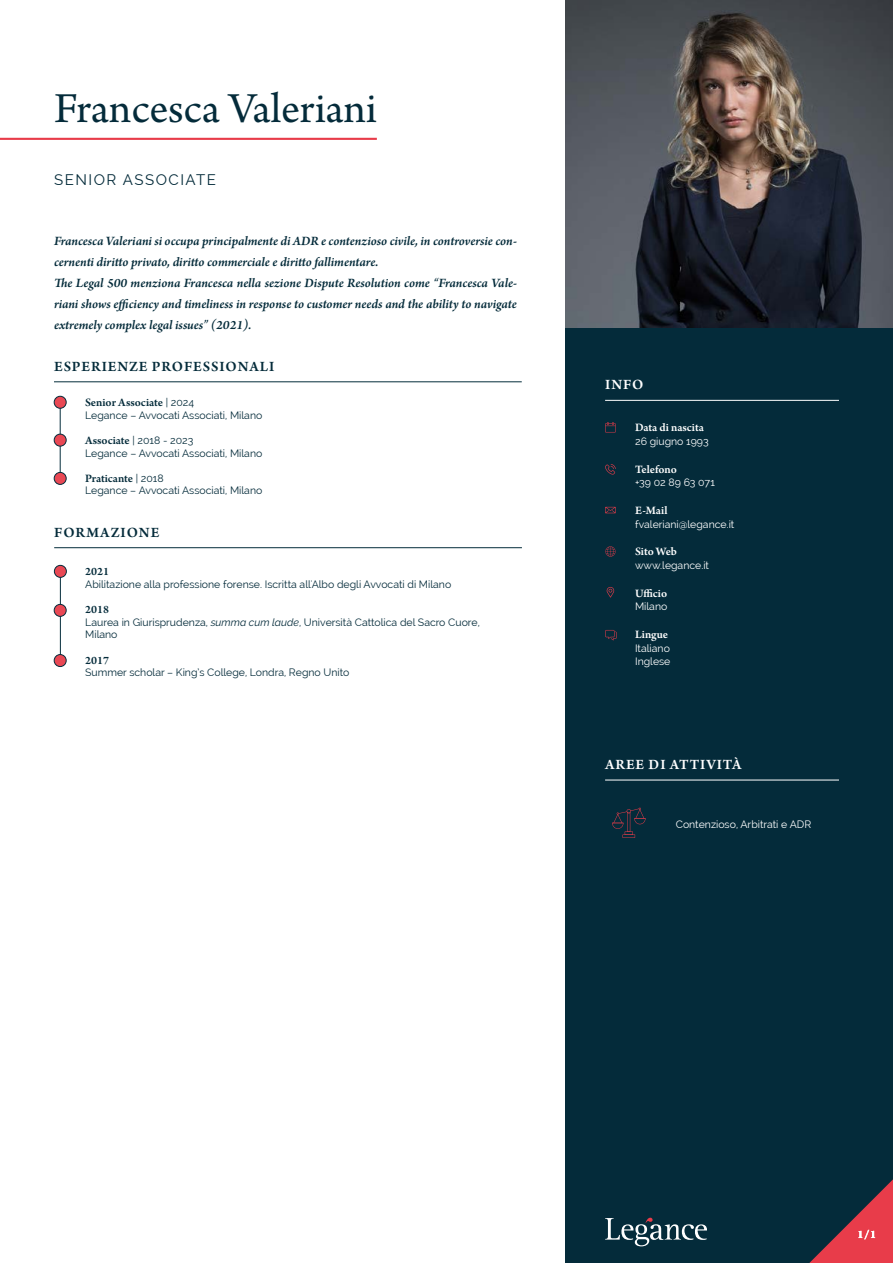
<style>
.page{position:relative;width:893px;height:1263px;background:#fff}
.page>*{position:absolute;margin:0;border:0;box-sizing:border-box;transform-origin:0 0}
.t1{font:45px "Arno Pro";letter-spacing:-.005em;color:#042b3a}
.t2{font:600 15px "Arno Pro";letter-spacing:.06em;color:#042b3a}
.t3{font:600 15px "Arno Pro";letter-spacing:.06em;color:#fff}
.t4{font:15px "Raleway";letter-spacing:.1em;color:#042b3a}
.t5{font:italic 600 13.5px/21px "Arno Pro";letter-spacing:-.005em;color:#042b3a}
.t6{font:600 12px "Arno Pro";color:#fff}
.t7{font:600 12px "Arno Pro";color:#042b3a}
.t8{font:10.5px/12.6px "Raleway";color:#042b3a}
.t9{font:10.5px/13.5px "Raleway";color:#fff}
.s1{font-family:"Raleway";font-weight:400;font-size:10.5px}
.s2{font-family:"Arno Pro";font-weight:600;font-size:12px}
.s3{font-style:italic}
</style>
<div class="page">
<div style="left:566px;top:306px;width:327px;height:957px;background:#042b3a"></div>
<svg style="left:605px;top:1218px;width:102px;height:28px"></svg>
<svg style="left:809px;top:1179px;width:84px;height:84px"></svg>
<hr style="left:60px;top:571px;width:1px;height:89px;background:#042d3b">
<hr style="left:60px;top:402px;width:1px;height:76px;background:#042d3b">
<hr style="left:54px;top:382px;width:468px;height:1px;background:#042d3b">
<img style="left:566px;top:0;width:327px;height:327px">
<hr style="left:605px;top:400px;width:234px;height:1px;background:#fff">
<hr style="left:605px;top:780px;width:234px;height:1px;background:#fff">
<hr style="left:0;top:138px;width:377px;height:2px;background:#e83c4a">
<hr style="left:54px;top:547px;width:468px;height:1px;background:#042d3b">
<div style="left:54px;top:565px;width:12px;height:12px;background:#e94854;border-radius:50%"></div>
<div style="left:54px;top:565px;width:13px;height:12px;border:1px solid #042b3a;border-radius:50%"></div>
<div style="left:54px;top:604px;width:12px;height:12px;background:#e94854;border-radius:50%"></div>
<div style="left:54px;top:604px;width:12px;height:12px;border:1px solid #042b3a;border-radius:50%"></div>
<div style="left:54px;top:654px;width:12px;height:12px;background:#e94854;border-radius:50%"></div>
<div style="left:54px;top:654px;width:12px;height:13px;border:1px solid #042b3a;border-radius:50%"></div>
<div style="left:54px;top:434px;width:12px;height:12px;background:#e94854;border-radius:50%"></div>
<div style="left:54px;top:434px;width:12px;height:12px;border:1px solid #042b3a;border-radius:50%"></div>
<div style="left:54px;top:396px;width:12px;height:12px;background:#e94854;border-radius:50%"></div>
<div style="left:54px;top:396px;width:12px;height:12px;border:1px solid #042b3a;border-radius:50%"></div>
<svg style="left:622px;top:834px;width:13px;height:4px"></svg>
<svg style="left:612px;top:808px;width:34px;height:29px"></svg>
<div style="left:54px;top:472px;width:12px;height:12px;background:#e94854;border-radius:50%"></div>
<div style="left:54px;top:472px;width:12px;height:13px;border:1px solid #042b3a;border-radius:50%"></div>
<svg style="left:607px;top:587px;width:7px;height:10px"></svg>
<svg style="left:605px;top:507px;width:11px;height:6px"></svg>
<svg style="left:605px;top:464px;width:11px;height:11px"></svg>
<svg style="left:605px;top:546px;width:11px;height:11px"></svg>
<svg style="left:605px;top:422px;width:11px;height:10px"></svg>
<svg style="left:605px;top:630px;width:12px;height:10px"></svg>
<h1 class="t1" style="left:54px;top:83px;width:324px">Francesca Valeriani</h1>
<p class="t4" style="left:54px;top:171px;width:164px">SENIOR ASSOCIATE</p>
<p class="t5" style="left:54px;top:231px;width:464px">Francesca Valeriani si occupa principalmente di ADR e contenzioso civile, in controversie con&shy;cernenti diritto privato, diritto commerciale e diritto fallimentare.<br>The Legal 500 menziona Francesca nella sezione Dispute Resolution come “Francesca Vale&shy;riani shows efficiency and timeliness in response to customer needs and the ability to navigate extremely complex legal issues” (2021).</p>
<p class="t2" style="left:54px;top:358px;width:222px">ESPERIENZE PROFESSIONALI</p>
<p class="t7" style="left:85px;top:395px;width:111px">Senior Associate <span class="s1">| 2024</span></p>
<p class="t8" style="left:85px;top:408px;width:179px">Legance – Avvocati Associati, Milano</p>
<p class="t8" style="left:85px;top:434px;width:179px"><span class="s2">Associate</span> | 2018 - 2023<br>Legance – Avvocati Associati, Milano</p>
<p class="t7" style="left:85px;top:471px;width:80px">Praticante <span class="s1">| 2018</span></p>
<p class="t8" style="left:85px;top:484px;width:179px">Legance – Avvocati Associati, Milano</p>
<p class="t2" style="left:54px;top:524px;width:107px">FORMAZIONE</p>
<p class="t7" style="left:85px;top:564px;width:25px">2021</p>
<p class="t8" style="left:85px;top:578px;width:368px">Abilitazione alla professione forense. Iscritta all'Albo degli Avvocati di Milano</p>
<p class="t7" style="left:85px;top:602px;width:25px">2018</p>
<p class="t8" style="left:85px;top:616px;width:396px">Laurea in Giurisprudenza, <span class="s3">summa cum laude</span>, Università Cattolica del Sacro Cuore,<br>Milano</p>
<p class="t7" style="left:85px;top:653px;width:25px">2017</p>
<p class="t8" style="left:85px;top:666px;width:266px">Summer scholar – King’s College, Londra, Regno Unito</p>
<p class="t3" style="left:605px;top:376px;width:40px">INFO</p>
<p class="t6" style="left:635px;top:421px;width:70px">Data di nascita</p>
<p class="t9" style="left:635px;top:434px;width:75px">26 giugno 1993</p>
<p class="t6" style="left:635px;top:462px;width:43px">Telefono</p>
<p class="t9" style="left:635px;top:476px;width:81px">+39 02 89 63 071</p>
<p class="t6" style="left:635px;top:503px;width:34px">E-Mail</p>
<p class="t9" style="left:635px;top:517px;width:101px">fvaleriani@legance.it</p>
<p class="t6" style="left:635px;top:545px;width:43px">Sito Web</p>
<p class="t9" style="left:635px;top:558px;width:76px">www.legance.it</p>
<p class="t6" style="left:635px;top:586px;width:34px">Ufficio</p>
<p class="t9" style="left:635px;top:600px;width:34px">Milano</p>
<p class="t6" style="left:635px;top:628px;width:35px">Lingue</p>
<p class="t9" style="left:635px;top:641px;width:37px">Italiano<br>Inglese</p>
<p class="t3" style="left:605px;top:756px;width:138px">AREE DI ATTIVITÀ</p>
<p class="t9" style="left:676px;top:817px;width:137px">Contenzioso, Arbitrati e ADR</p>
<p class="t6" style="left:857px;top:1228px;width:20px">1/1</p>
</div>
